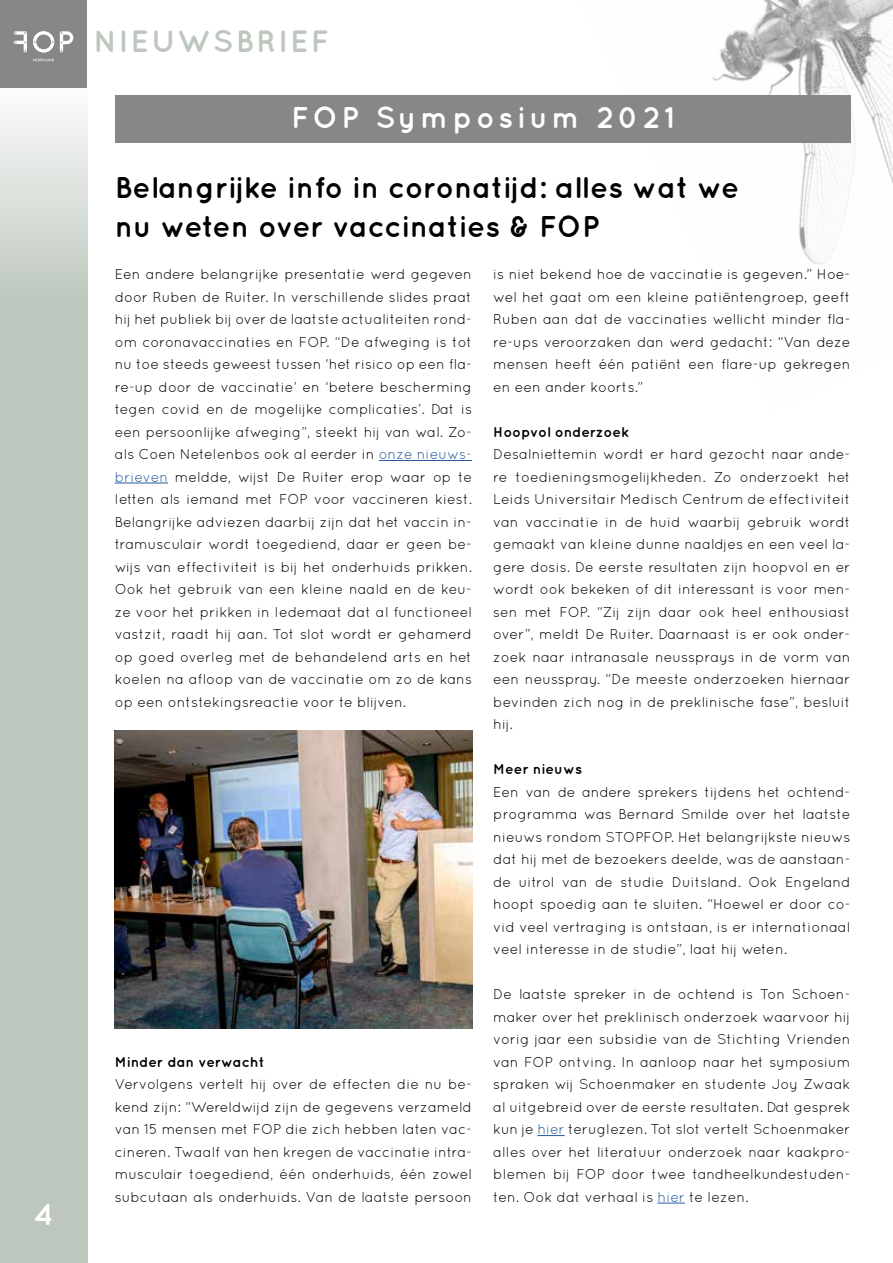
<style>
.page{position:relative;width:893px;height:1263px;background:#fff}
.page>*{position:absolute;margin:0;border:0;box-sizing:border-box;transform-origin:0 0}
.t1{font:700 30.75px "Quicksand";letter-spacing:.08em;color:#bdc7bd}
.t2{font:700 30px/39px "Quicksand";color:#000}
.t3{font:700 30px "Quicksand";letter-spacing:.125em;color:#fff}
.t4{font:14.25px/22.5px "Quicksand";color:#000;text-align:justify}
.t5{font:700 14.25px "Quicksand";color:#000}
.s1{color:#275b9b}
</style>
<div class="page">
<div style="left:0;top:78px;width:87px;height:1185px;background:#bdc7bd"></div>
<div style="left:0;top:0;width:87px;height:87px;background:#878787"></div>
<svg style="left:60px;top:31px;width:13px;height:21px"></svg>
<svg style="left:14px;top:31px;width:13px;height:21px"></svg>
<svg style="left:33px;top:31px;width:21px;height:21px"></svg>
<svg style="left:33px;top:59px;width:21px;height:2px"></svg>
<hr style="left:379px;top:460px;width:93px;height:1px;background:#275b9b">
<hr style="left:115px;top:483px;width:53px;height:1px;background:#275b9b">
<svg style="left:537px;top:1135px;width:28px;height:1px"></svg>
<svg style="left:658px;top:1203px;width:27px;height:1px"></svg>
<img style="left:115px;top:730px;width:357px;height:298px">
<img style="left:712px;top:0;width:181px;height:265px">
<div style="left:115px;top:95px;width:735px;height:48px;background:#878787"></div>
<h2 class="t3" style="left:34px;top:1196px;width:21px">4</h2>
<h1 class="t1" style="left:93px;top:23px;width:237px">NIEUWSBRIEF</h1>
<h2 class="t3" style="left:291px;top:99px;width:385px">FOP Symposium 2021</h2>
<h2 class="t2" style="left:115px;top:167px;width:626px">Belangrijke info in coronatijd: alles wat we nu weten over vaccinaties &amp; FOP</h2>
<p class="t4" style="left:115px;top:263px;width:359px">Een andere belangrijke presentatie werd gegeven door Ruben de Ruiter. In verschillende slides praat hij het publiek bij over de laatste actualiteiten rond&shy;om coronavaccinaties en FOP. “De afweging is tot nu toe steeds geweest tussen ‘het risico op een fla&shy;re-up door de vaccinatie’ en ‘betere bescherming tegen covid en de mogelijke complicaties’. Dat is een persoonlijke afweging”, steekt hij van wal. Zo&shy;als Coen Netelenbos ook al eerder in <span class="s1">onze nieuws&shy;brieven</span> meldde, wijst De Ruiter erop waar op te letten als iemand met FOP voor vaccineren kiest.<br>Belangrijke adviezen daarbij zijn dat het vaccin in&shy;tramusculair wordt toegediend, daar er geen be&shy;wijs van effectiviteit is bij het onderhuids prikken.<br>Ook het gebruik van een kleine naald en de keu&shy;ze voor het prikken in ledemaat dat al functioneel vastzit, raadt hij aan. Tot slot wordt er gehamerd op goed overleg met de behandelend arts en het koelen na afloop van de vaccinatie om zo de kans op een ontstekingsreactie voor te blijven.</p>
<p class="t5" style="left:115px;top:1053px;width:151px">Minder dan verwacht</p>
<p class="t4" style="left:115px;top:1073px;width:359px">Vervolgens vertelt hij over de effecten die nu be&shy;kend zijn: “Wereldwijd zijn de gegevens verzameld van 15 mensen met FOP die zich hebben laten vac&shy;cineren. Twaalf van hen kregen de vaccinatie intra&shy;musculair toegediend, één onderhuids, één zowel subcutaan als onderhuids. Van de laatste persoon</p>
<p class="t4" style="left:493px;top:263px;width:359px">is niet bekend hoe de vaccinatie is gegeven.” Hoe&shy;wel het gaat om een kleine patiëntengroep, geeft Ruben aan dat de vaccinaties wellicht minder fla&shy;re-ups veroorzaken dan werd gedacht: “Van deze mensen heeft één patiënt een flare-up gekregen en een ander koorts.”</p>
<p class="t5" style="left:493px;top:423px;width:137px">Hoopvol onderzoek</p>
<p class="t4" style="left:493px;top:443px;width:359px">Desalniettemin wordt er hard gezocht naar ande&shy;re toedieningsmogelijkheden. Zo onderzoekt het Leids Universitair Medisch Centrum de effectiviteit van vaccinatie in de huid waarbij gebruik wordt gemaakt van kleine dunne naaldjes en een veel la&shy;gere dosis. De eerste resultaten zijn hoopvol en er wordt ook bekeken of dit interessant is voor men&shy;sen met FOP. “Zij zijn daar ook heel enthousiast over”, meldt De Ruiter. Daarnaast is er ook onder&shy;zoek naar intranasale neussprays in de vorm van een neusspray. “De meeste onderzoeken hiernaar bevinden zich nog in de preklinische fase”, besluit hij.</p>
<p class="t5" style="left:493px;top:760px;width:90px">Meer nieuws</p>
<p class="t4" style="left:493px;top:780px;width:359px">Een van de andere sprekers tijdens het ochtend&shy;programma was Bernard Smilde over het laatste nieuws rondom STOPFOP. Het belangrijkste nieuws dat hij met de bezoekers deelde, was de aanstaan&shy;de uitrol van de studie Duitsland. Ook Engeland hoopt spoedig aan te sluiten. “Hoewel er door co&shy;vid veel vertraging is ontstaan, is er internationaal veel interesse in de studie”, laat hij weten.</p>
<p class="t4" style="left:493px;top:983px;width:359px">De laatste spreker in de ochtend is Ton Schoen&shy;maker over het preklinisch onderzoek waarvoor hij vorig jaar een subsidie van de Stichting Vrienden van FOP ontving. In aanloop naar het symposium spraken wij Schoenmaker en studente Joy Zwaak al uitgebreid over de eerste resultaten. Dat gesprek kun je <span class="s1">hier</span> teruglezen. Tot slot vertelt Schoenmaker alles over het literatuur onderzoek naar kaakpro&shy;blemen bij FOP door twee tandheelkundestuden&shy;ten. Ook dat verhaal is <span class="s1">hier</span> te lezen.</p>
</div>
